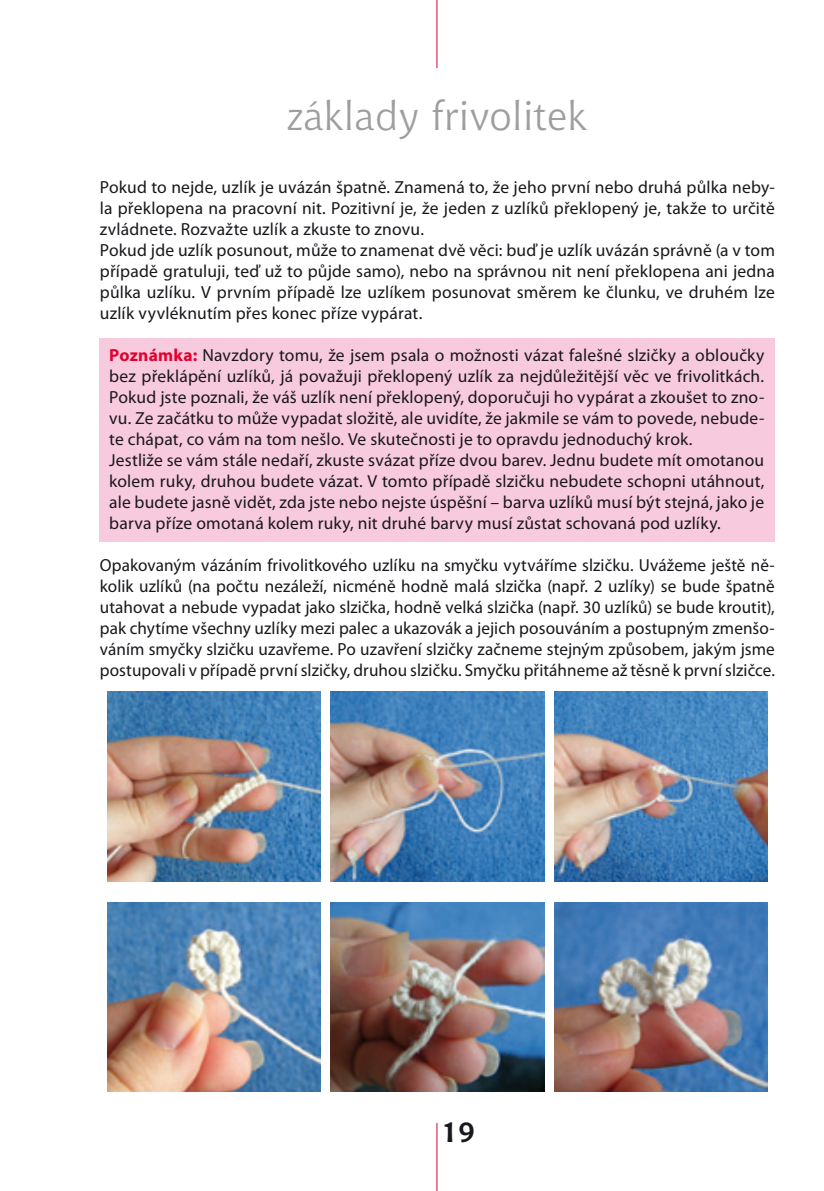
<style>
.page{position:relative;width:824px;height:1191px;background:#fff}
.page>*{position:absolute;margin:0;border:0;box-sizing:border-box;transform-origin:0 0}
.t1{font:40.25px "Chianti BT";letter-spacing:.01em;color:#9d9ea0}
.t2{font:700 28px "Chianti BT";color:#1a171c}
.t3{font:17.5px/21px "Myriad Pro";letter-spacing:.01em;color:#1a171c}
.s1{font-weight:700;color:#e2002e}
</style>
<div class="page">
<hr style="left:436px;top:1122px;width:1px;height:69px;background:#e2002e">
<hr style="left:436px;top:0;width:1px;height:68px;background:#e2002e">
<img style="left:107px;top:692px;width:213px;height:189px">
<img style="left:330px;top:692px;width:214px;height:189px">
<img style="left:554px;top:692px;width:213px;height:189px">
<img style="left:107px;top:902px;width:213px;height:189px">
<img style="left:330px;top:902px;width:214px;height:189px">
<img style="left:554px;top:902px;width:213px;height:189px">
<div style="left:99px;top:338px;width:675px;height:203px;background:#f7cadd"></div>
<h1 class="t1" style="left:287px;top:92px;width:301px">základy frivolitek</h1>
<p class="t3" style="left:100px;top:176px;width:676px">Pokud to nejde, uzlík je uvázán špatně. Znamená to, že jeho první nebo druhá půlka neby&shy;la překlopena na pracovní nit. Pozitivní je, že jeden z uzlíků překlopený je, takže to určitě zvládnete. Rozvažte uzlík a zkuste to znovu.<br>Pokud jde uzlík posunout, může to znamenat dvě věci: buď je uzlík uvázán správně (a v tom případě gratuluji, teď už to půjde samo), nebo na správnou nit není překlopena ani jedna půlka uzlíku. V prvním případě lze uzlíkem posunovat směrem ke člunku, ve druhém lze uzlík vyvléknutím přes konec příze vypárat.</p>
<p class="t3" style="left:109px;top:344px;width:656px"><span class="s1">Poznámka:</span> Navzdory tomu, že jsem psala o možnosti vázat falešné slzičky a obloučky bez překlápění uzlíků, já považuji překlopený uzlík za nejdůležitější věc ve frivolitkách.<br>Pokud jste poznali, že váš uzlík není překlopený, doporučuji ho vypárat a zkoušet to zno&shy;vu. Ze začátku to může vypadat složitě, ale uvidíte, že jakmile se vám to povede, nebude&shy;te chápat, co vám na tom nešlo. Ve skutečnosti je to opravdu jednoduchý krok.<br>Jestliže se vám stále nedaří, zkuste svázat příze dvou barev. Jednu budete mít omotanou kolem ruky, druhou budete vázat. V tomto případě slzičku nebudete schopni utáhnout, ale budete jasně vidět, zda jste nebo nejste úspěšní – barva uzlíků musí být stejná, jako je barva příze omotaná kolem ruky, nit druhé barvy musí zůstat schovaná pod uzlíky.</p>
<p class="t3" style="left:100px;top:554px;width:676px;text-align:justify">Opakovaným vázáním frivolitkového uzlíku na smyčku vytváříme slzičku. Uvážeme ještě ně&shy;kolik uzlíků (na počtu nezáleží, nicméně hodně malá slzička (např. 2 uzlíky) se bude špatně utahovat a nebude vypadat jako slzička, hodně velká slzička (např. 30 uzlíků) se bude kroutit), pak chytíme všechny uzlíky mezi palec a ukazovák a jejich posouváním a postupným zmenšo&shy;váním smyčky slzičku uzavřeme. Po uzavření slzičky začneme stejným způsobem, jakým jsme postupovali v případě první slzičky, druhou slzičku. Smyčku přitáhneme až těsně k první slzičce.</p>
<h2 class="t2" style="left:441px;top:1116px;width:36px">19</h2>
</div>
